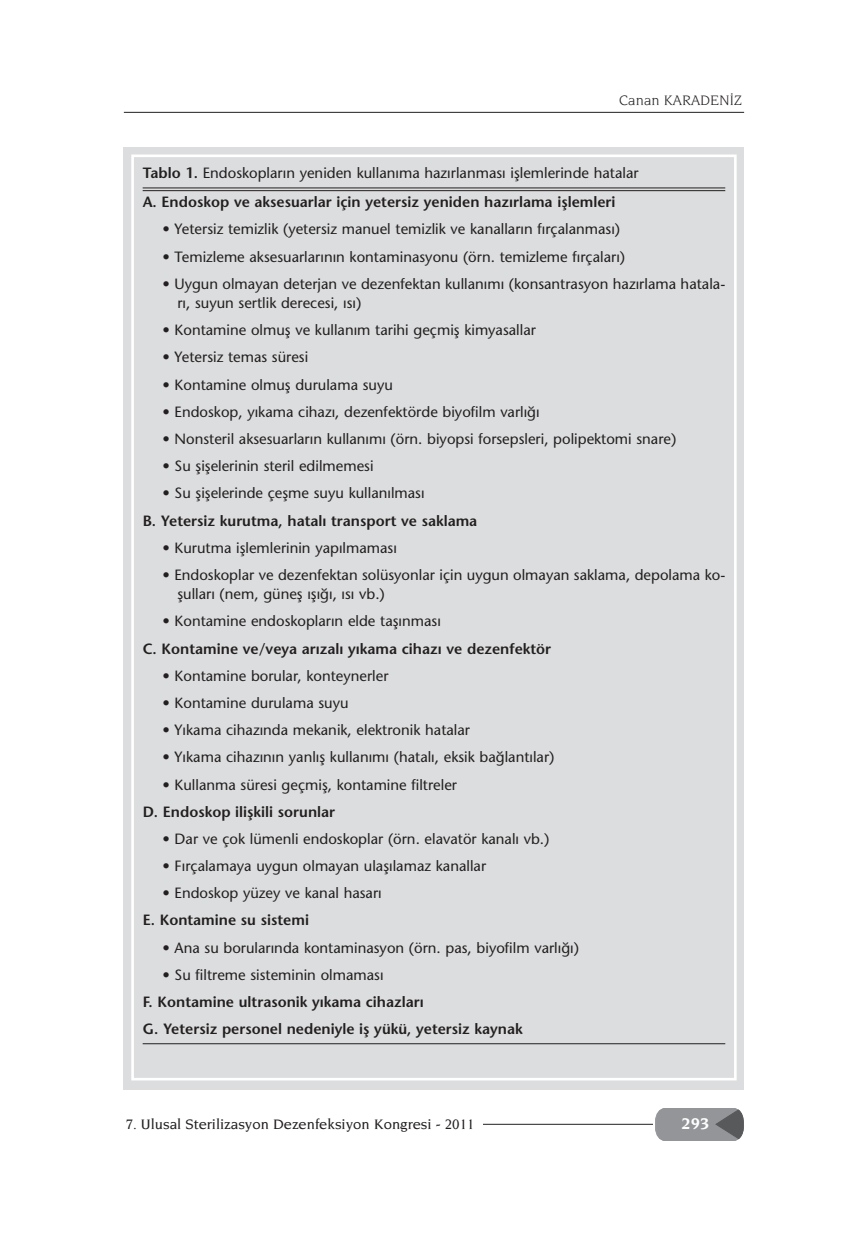
<style>
.page{position:relative;width:842px;height:1239px;background:#fff}
.page>*{position:absolute;margin:0;border:0;box-sizing:border-box;transform-origin:0 0}
.t1{font:700 16.62px "Novarese";color:#fff}
.t2{font:14.88px/19.2px "Stone Sans";color:#231f20}
.t3{font:600 14.88px/29.2px "Stone Sans";color:#231f20}
.t4{font:500 14.88px "Novarese";color:#231f20}
.t5{font:14.88px "Novarese";color:#231f20}
.s1{font-weight:400}
</style>
<div class="page">
<hr style="left:124px;top:112px;width:620px;height:1px;background:#231f20">
<hr style="left:213px;top:1124px;width:513px;height:1px;background:#231f20">
<div style="left:124px;top:1113px;width:358px;height:23px;background:#fff"></div>
<div style="left:653px;top:1103px;width:91px;height:42px;background:#fff"></div>
<svg style="left:655px;top:1108px;width:89px;height:33px"></svg>
<div style="left:124px;top:147px;width:620px;height:943px;background:#dcddde"></div>
<hr style="left:143px;top:188px;width:582px;height:1px;background:#231f20">
<hr style="left:143px;top:190px;width:582px;height:1px;background:#231f20">
<hr style="left:143px;top:1043px;width:582px;height:1px;background:#231f20">
<div style="left:131px;top:155px;width:605px;height:925px;border:3px solid #fff"></div>
<p class="t5" style="left:619px;top:95px;width:125px">Canan KARADEN‹Z</p>
<p class="t3" style="left:143px;top:160px;width:497px">Tablo 1. <span class="s1">Endoskopların yeniden kullanıma hazırlanması işlemlerinde hatalar<br></span>A. Endoskop ve aksesuarlar için yetersiz yeniden hazırlama işlemleri</p>
<p class="t2" style="left:162px;top:221px;width:459px">• Yetersiz temizlik (yetersiz manuel temizlik ve kanalların fırçalanması)</p>
<p class="t2" style="left:162px;top:248px;width:464px">• Temizleme aksesuarlarının kontaminasyonu (örn. temizleme fırçaları)</p>
<p class="t2" style="left:177px;top:276px;width:549px;text-indent:-15px">• Uygun olmayan deterjan ve dezenfektan kullanımı (konsantrasyon hazırlama hatala&shy;rı, suyun sertlik derecesi, ısı)</p>
<p class="t2" style="left:162px;top:322px;width:375px">• Kontamine olmuş ve kullanım tarihi geçmiş kimyasallar</p>
<p class="t2" style="left:162px;top:349px;width:147px">• Yetersiz temas süresi</p>
<p class="t2" style="left:162px;top:376px;width:232px">• Kontamine olmuş durulama suyu</p>
<p class="t2" style="left:162px;top:404px;width:379px">• Endoskop, yıkama cihazı, dezenfektörde biyofilm varlığı</p>
<p class="t2" style="left:162px;top:431px;width:515px">• Nonsteril aksesuarların kullanımı (örn. biyopsi forsepsleri, polipektomi snare)</p>
<p class="t2" style="left:162px;top:458px;width:212px">• Su şişelerinin steril edilmemesi</p>
<p class="t2" style="left:162px;top:485px;width:264px">• Su şişelerinde çeşme suyu kullanılması</p>
<p class="t3" style="left:143px;top:507px;width:336px">B. Yetersiz kurutma, hatalı transport ve saklama</p>
<p class="t2" style="left:162px;top:540px;width:236px">• Kurutma işlemlerinin yapılmaması</p>
<p class="t2" style="left:177px;top:567px;width:549px;text-indent:-15px">• Endoskoplar ve dezenfektan solüsyonlar için uygun olmayan saklama, depolama ko&shy;şulları (nem, güneş ışığı, ısı vb.)</p>
<p class="t2" style="left:162px;top:613px;width:280px">• Kontamine endoskopların elde taşınması</p>
<p class="t3" style="left:143px;top:635px;width:410px">C. Kontamine ve/veya arızalı yıkama cihazı ve dezenfektör</p>
<p class="t2" style="left:162px;top:668px;width:227px">• Kontamine borular, konteynerler</p>
<p class="t2" style="left:162px;top:695px;width:188px">• Kontamine durulama suyu</p>
<p class="t2" style="left:162px;top:722px;width:309px">• Yıkama cihazında mekanik, elektronik hatalar</p>
<p class="t2" style="left:162px;top:749px;width:393px">• Yıkama cihazının yanlış kullanımı (hatalı, eksik bağlantılar)</p>
<p class="t2" style="left:162px;top:776px;width:296px">• Kullanma süresi geçmiş, kontamine filtreler</p>
<p class="t3" style="left:143px;top:798px;width:194px">D. Endoskop ilişkili sorunlar</p>
<p class="t2" style="left:162px;top:831px;width:388px">• Dar ve çok lümenli endoskoplar (örn. elavatör kanalı vb.)</p>
<p class="t2" style="left:162px;top:858px;width:325px">• Fırçalamaya uygun olmayan ulaşılamaz kanallar</p>
<p class="t2" style="left:162px;top:885px;width:221px">• Endoskop yüzey ve kanal hasarı</p>
<p class="t3" style="left:143px;top:907px;width:168px">E. Kontamine su sistemi</p>
<p class="t2" style="left:162px;top:939px;width:418px">• Ana su borularında kontaminasyon (örn. pas, biyofilm varlığı)</p>
<p class="t2" style="left:162px;top:967px;width:223px">• Su filtreme sisteminin olmaması</p>
<p class="t3" style="left:143px;top:990px;width:381px;line-height:27.1px">F. Kontamine ultrasonik yıkama cihazları<br>G. Yetersiz personel nedeniyle iş yükü, yetersiz kaynak</p>
<p class="t4" style="left:126px;top:1119px;width:350px">7. Ulusal Sterilizasyon Dezenfeksiyon Kongresi - 2011</p>
<p class="t1" style="left:681px;top:1117px;width:29px">293</p>
</div>
